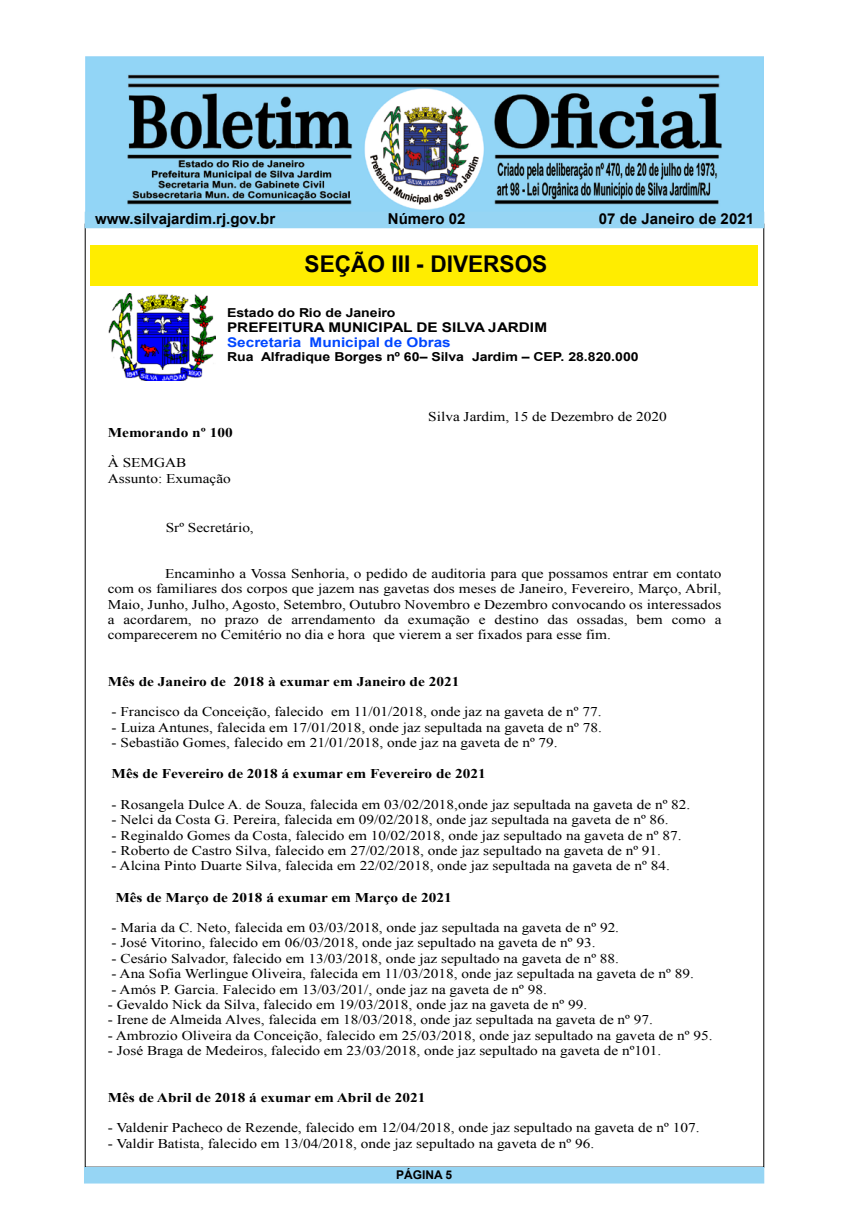
<style>
.page{position:relative;width:849px;height:1224px;background:#fff}
.page>*{position:absolute;margin:0;border:0;box-sizing:border-box;transform-origin:0 0}
.t1{font:700 23px "Arial Narrow";color:#000;scale:1.2 1}
.t2{font:700 15px "Arial";color:#000}
.t3{font:13.4px/15.4px "Times New Roman";color:#000;scale:1.14 1}
.t4{font:700 13.4px "Times New Roman";color:#000;scale:1.14 1}
.t5{font:700 13.4px "Arial";color:#000;scale:1.14 1}
.t6{font:700 13.4px "Arial";color:#0047ff;scale:1.14 1}
.t7{font:700 12.3px "Arial";color:#000;scale:1.14 1}
.t8{font:700 12px "Arial";color:#000}
</style>
<div class="page">
<img style="left:85px;top:57px;width:679px;height:155px">
<div style="left:84px;top:1167px;width:680px;height:16px;background:#96d5f4"></div>
<div style="left:85px;top:212px;width:679px;height:16px;background:#96d5f4"></div>
<div style="left:91px;top:246px;width:667px;height:40px;background:#ffed00"></div>
<img style="left:109px;top:294px;width:106px;height:86px">
<p class="t2" style="left:95px;top:209px;width:182px">www.silvajardim.rj.gov.br</p>
<p class="t2" style="left:388px;top:209px;width:79px">Número 02</p>
<p class="t2" style="left:599px;top:209px;width:157px">07 de Janeiro de 2021</p>
<h1 class="t1" style="left:305px;top:247px;width:204px">SEÇÃO III - DIVERSOS</h1>
<p class="t7" style="left:227px;top:304px;width:149px">Estado do Rio de Janeiro</p>
<p class="t5" style="left:227px;top:318px;width:282px">PREFEITURA MUNICIPAL DE SILVA JARDIM</p>
<p class="t6" style="left:227px;top:333px;width:198px">Secretaria Municipal de Obras</p>
<p class="t7" style="left:227px;top:349px;width:362px">Rua Alfradique Borges nº 60– Silva Jardim – CEP. 28.820.000</p>
<p class="t3" style="left:428px;top:409px;width:211px">Silva Jardim, 15 de Dezembro de 2020</p>
<p class="t4" style="left:108px;top:423px;width:111px">Memorando nº 100</p>
<p class="t3" style="left:108px;top:455px;width:109px">À SEMGAB<br>Assunto: Exumação</p>
<p class="t3" style="left:166px;top:519px;width:79px">Srº Secretário,</p>
<p class="t3" style="left:108px;top:565px;width:540px;text-align:justify;text-indent:57px">Encaminho a Vossa Senhoria, o pedido de auditoria para que possamos entrar em contato com os familiares dos corpos que jazem nas gavetas dos meses de Janeiro, Fevereiro, Março, Abril, Maio, Junho, Julho, Agosto, Setembro, Outubro Novembro e Dezembro convocando os interessados a acordarem, no prazo de arrendamento da exumação e destino das ossadas, bem como a comparecerem no Cemitério no dia e hora que vierem a ser fixados para esse fim.</p>
<p class="t4" style="left:108px;top:672px;width:310px">Mês de Janeiro de 2018 à exumar em Janeiro de 2021</p>
<p class="t3" style="left:112px;top:704px;width:431px">- Francisco da Conceição, falecido em 11/01/2018, onde jaz na gaveta de nº 77.</p>
<p class="t3" style="left:112px;top:719px;width:431px">- Luiza Antunes, falecida em 17/01/2018, onde jaz sepultada na gaveta de nº 78.</p>
<p class="t3" style="left:112px;top:735px;width:393px">- Sebastião Gomes, falecido em 21/01/2018, onde jaz na gaveta de nº 79.</p>
<p class="t4" style="left:112px;top:765px;width:330px">Mês de Fevereiro de 2018 á exumar em Fevereiro de 2021</p>
<p class="t3" style="left:112px;top:796px;width:509px">- Rosangela Dulce A. de Souza, falecida em 03/02/2018,onde jaz sepultada na gaveta de nº 82.</p>
<p class="t3" style="left:112px;top:812px;width:490px">- Nelci da Costa G. Pereira, falecida em 09/02/2018, onde jaz sepultada na gaveta de nº 86.</p>
<p class="t3" style="left:112px;top:827px;width:501px">- Reginaldo Gomes da Costa, falecido em 10/02/2018, onde jaz sepultado na gaveta de nº 87.</p>
<p class="t3" style="left:112px;top:843px;width:483px">- Roberto de Castro Silva, falecido em 27/02/2018, onde jaz sepultado na gaveta de nº 91.</p>
<p class="t3" style="left:112px;top:858px;width:491px">- Alcina Pinto Duarte Silva, falecida em 22/02/2018, onde jaz sepultada na gaveta de nº 84.</p>
<p class="t4" style="left:115px;top:888px;width:296px">Mês de Março de 2018 á exumar em Março de 2021</p>
<p class="t3" style="left:112px;top:920px;width:447px">- Maria da C. Neto, falecida em 03/03/2018, onde jaz sepultada na gaveta de nº 92.</p>
<p class="t3" style="left:112px;top:935px;width:426px">- José Vitorino, falecido em 06/03/2018, onde jaz sepultado na gaveta de nº 93.</p>
<p class="t3" style="left:112px;top:950px;width:446px">- Cesário Salvador, falecido em 13/03/2018, onde jaz sepultado na gaveta de nº 88.</p>
<p class="t3" style="left:112px;top:966px;width:512px">- Ana Sofia Werlingue Oliveira, falecida em 11/03/2018, onde jaz sepultada na gaveta de nº 89.</p>
<p class="t3" style="left:112px;top:981px;width:383px">- Amós P. Garcia. Falecido em 13/03/201/, onde jaz na gaveta de nº 98.</p>
<p class="t3" style="left:108px;top:997px;width:422px">- Gevaldo Nick da Silva, falecido em 19/03/2018, onde jaz na gaveta de nº 99.</p>
<p class="t3" style="left:108px;top:1012px;width:480px">- Irene de Almeida Alves, falecida em 18/03/2018, onde jaz sepultada na gaveta de nº 97.</p>
<p class="t3" style="left:108px;top:1027px;width:532px">- Ambrozio Oliveira da Conceição, falecido em 25/03/2018, onde jaz sepultado na gaveta de nº 95.</p>
<p class="t3" style="left:108px;top:1043px;width:487px">- José Braga de Medeiros, falecido em 23/03/2018, onde jaz sepultado na gaveta de nº101.</p>
<p class="t4" style="left:108px;top:1088px;width:280px">Mês de Abril de 2018 á exumar em Abril de 2021</p>
<p class="t3" style="left:108px;top:1120px;width:520px">- Valdenir Pacheco de Rezende, falecido em 12/04/2018, onde jaz sepultado na gaveta de nº 107.</p>
<p class="t3" style="left:108px;top:1135px;width:428px">- Valdir Batista, falecido em 13/04/2018, onde jaz sepultado na gaveta de nº 96.</p>
<p class="t8" style="left:396px;top:1167px;width:58px">PÁGINA 5</p>
</div>
